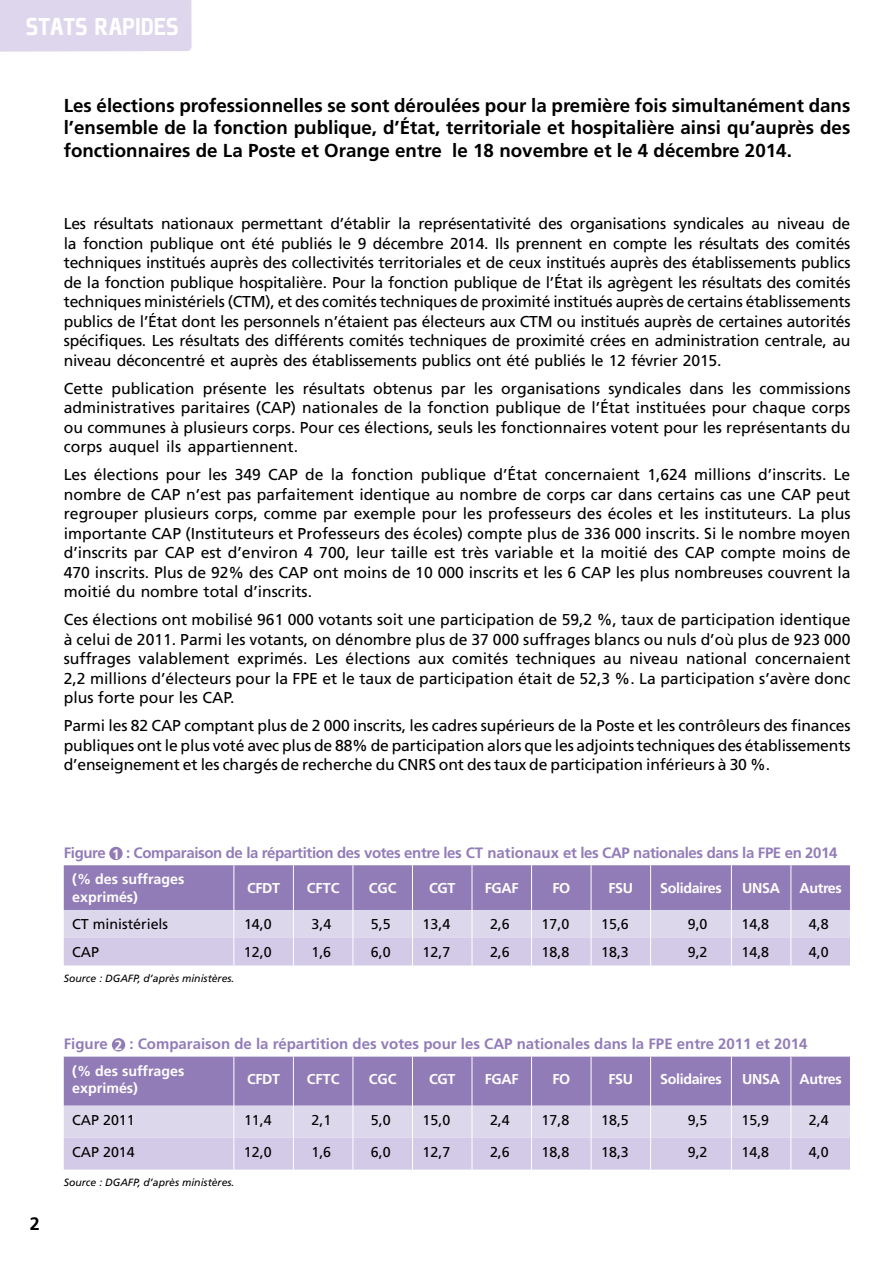
<style>
.page{position:relative;width:893px;height:1263px;background:#fff}
.page>*{position:absolute;margin:0;border:0;box-sizing:border-box;transform-origin:0 0}
.t1{font:900 27px "Plexes";color:#fff}
.t2{font:700 18.75px/22.5px "Frutiger LT Std";color:#000;text-align:justify}
.t3{font:700 18px "Frutiger LT Std";color:#000}
.t4{font:15.75px/19.5px "Frutiger LT Std";color:#000;text-align:justify}
.t5{font:700 15px "Frutiger LT Std";letter-spacing:-.025em;color:#927cb8}
.t6{font:700 15px "Frutiger LT Std";color:#927cb8}
.t7{font:14.25px "Frutiger LT Std";color:#000}
.t8{font:700 14.25px "Frutiger LT Std";letter-spacing:-.025em;color:#fff}
.t9{font:700 14.25px/17.1px "Frutiger LT Std";color:#fff}
.t10{font:italic 10.5px "Frutiger LT Std";color:#000}
.s1{font-size:13.5px;color:#fff}
</style>
<div class="page">
<div style="left:0;top:0;width:192px;height:52px;background:#ddd6ec"></div>
<div style="left:109px;top:847px;width:14px;height:13px;background:#927cb8;border-radius:50%"></div>
<svg style="left:64px;top:865px;width:787px;height:100px;background:#b9acd3"></svg>
<div style="left:112px;top:1038px;width:13px;height:13px;background:#927cb8;border-radius:50%"></div>
<svg style="left:64px;top:1057px;width:786px;height:112px;background:#b9acd4"></svg>
<hr style="left:233px;top:1057px;width:1px;height:49px;background:#fff">
<hr style="left:293px;top:1057px;width:1px;height:49px;background:#fff">
<hr style="left:353px;top:1057px;width:1px;height:49px;background:#fff">
<hr style="left:412px;top:1057px;width:1px;height:49px;background:#fff">
<hr style="left:472px;top:1057px;width:1px;height:49px;background:#fff">
<hr style="left:531px;top:1057px;width:1px;height:49px;background:#fff">
<hr style="left:591px;top:1057px;width:1px;height:49px;background:#fff">
<hr style="left:650px;top:1057px;width:1px;height:49px;background:#fff">
<hr style="left:731px;top:1057px;width:1px;height:49px;background:#fff">
<hr style="left:790px;top:1057px;width:1px;height:49px;background:#fff">
<hr style="left:353px;top:1106px;width:1px;height:32px;background:#fff">
<hr style="left:412px;top:1106px;width:1px;height:32px;background:#fff">
<hr style="left:472px;top:1106px;width:1px;height:32px;background:#fff">
<hr style="left:531px;top:1106px;width:1px;height:32px;background:#fff">
<hr style="left:591px;top:1106px;width:1px;height:32px;background:#fff">
<hr style="left:650px;top:1106px;width:1px;height:32px;background:#fff">
<hr style="left:731px;top:1106px;width:1px;height:32px;background:#fff">
<hr style="left:790px;top:1106px;width:1px;height:32px;background:#fff">
<hr style="left:353px;top:1138px;width:1px;height:31px;background:#fff">
<hr style="left:412px;top:1138px;width:1px;height:31px;background:#fff">
<hr style="left:472px;top:1138px;width:1px;height:31px;background:#fff">
<hr style="left:531px;top:1138px;width:1px;height:31px;background:#fff">
<hr style="left:591px;top:1138px;width:1px;height:31px;background:#fff">
<hr style="left:650px;top:1138px;width:1px;height:31px;background:#fff">
<hr style="left:731px;top:1138px;width:1px;height:31px;background:#fff">
<hr style="left:790px;top:1138px;width:1px;height:31px;background:#fff">
<hr style="left:233px;top:1106px;width:1px;height:32px;background:#fff">
<hr style="left:293px;top:1106px;width:1px;height:32px;background:#fff">
<hr style="left:233px;top:1138px;width:1px;height:31px;background:#fff">
<hr style="left:293px;top:1138px;width:1px;height:31px;background:#fff">
<h1 class="t1" style="left:26px;top:12px;width:154px">STATS RAPIDES</h1>
<p class="t2" style="left:64px;top:94px;width:788px">Les élections professionnelles se sont déroulées pour la première fois simultanément dans l’ensemble de la fonction publique, d’État, territoriale et hospitalière ainsi qu’auprès des fonctionnaires de La Poste et Orange entre le 18 novembre et le 4 décembre 2014.</p>
<p class="t4" style="left:64px;top:214px;width:788px">Les résultats nationaux permettant d’établir la représentativité des organisations syndicales au niveau de la fonction publique ont été publiés le 9 décembre 2014. Ils prennent en compte les résultats des comités techniques institués auprès des collectivités territoriales et de ceux institués auprès des établissements publics de la fonction publique hospitalière. Pour la fonction publique de l’État ils agrègent les résultats des comités techniques ministériels (CTM), et des comités techniques de proximité institués auprès de certains établissements publics de l’État dont les personnels n’étaient pas électeurs aux CTM ou institués auprès de certaines autorités spécifiques. Les résultats des différents comités techniques de proximité crées en administration centrale, au niveau déconcentré et auprès des établissements publics ont été publiés le 12 février 2015.</p>
<p class="t4" style="left:64px;top:378px;width:788px">Cette publication présente les résultats obtenus par les organisations syndicales dans les commissions administratives paritaires (CAP) nationales de la fonction publique de l’État instituées pour chaque corps ou communes à plusieurs corps. Pour ces élections, seuls les fonctionnaires votent pour les représentants du corps auquel ils appartiennent.</p>
<p class="t4" style="left:64px;top:465px;width:788px">Les élections pour les 349 CAP de la fonction publique d’État concernaient 1,624 millions d’inscrits. Le nombre de CAP n’est pas parfaitement identique au nombre de corps car dans certains cas une CAP peut regrouper plusieurs corps, comme par exemple pour les professeurs des écoles et les instituteurs. La plus importante CAP (Instituteurs et Professeurs des écoles) compte plus de 336 000 inscrits. Si le nombre moyen d’inscrits par CAP est d’environ 4 700, leur taille est très variable et la moitié des CAP compte moins de 470 inscrits. Plus de 92% des CAP ont moins de 10 000 inscrits et les 6 CAP les plus nombreuses couvrent la moitié du nombre total d’inscrits.</p>
<p class="t4" style="left:64px;top:610px;width:788px">Ces élections ont mobilisé 961 000 votants soit une participation de 59,2 %, taux de participation identique à celui de 2011. Parmi les votants, on dénombre plus de 37 000 suffrages blancs ou nuls d’où plus de 923 000 suffrages valablement exprimés. Les élections aux comités techniques au niveau national concernaient 2,2 millions d’électeurs pour la FPE et le taux de participation était de 52,3 %. La participation s’avère donc plus forte pour les CAP.</p>
<p class="t4" style="left:64px;top:716px;width:788px">Parmi les 82 CAP comptant plus de 2 000 inscrits, les cadres supérieurs de la Poste et les contrôleurs des finances publiques ont le plus voté avec plus de 88% de participation alors que les adjoints techniques des établissements d’enseignement et les chargés de recherche du CNRS ont des taux de participation inférieurs à 30 %.</p>
<p class="t5" style="left:64px;top:844px;width:775px">Figure <span class="s1">1</span> : Comparaison de la répartition des votes entre les CT nationaux et les CAP nationales dans la FPE en 2014</p>
<p class="t9" style="left:72px;top:871px;width:114px">(% des suffrages exprimés)</p>
<p class="t8" style="left:247px;top:880px;width:34px">CFDT</p>
<p class="t8" style="left:307px;top:880px;width:34px">CFTC</p>
<p class="t8" style="left:369px;top:880px;width:29px">CGC</p>
<p class="t8" style="left:429px;top:880px;width:28px">CGT</p>
<p class="t8" style="left:485px;top:880px;width:35px">FGAF</p>
<p class="t8" style="left:552px;top:880px;width:19px">FO</p>
<p class="t8" style="left:608px;top:880px;width:26px">FSU</p>
<p class="t8" style="left:660px;top:880px;width:63px">Solidaires</p>
<p class="t8" style="left:742px;top:880px;width:39px">UNSA</p>
<p class="t8" style="left:799px;top:880px;width:44px">Autres</p>
<p class="t7" style="left:72px;top:916px;width:97px">CT ministériels</p>
<p class="t7" style="left:244px;top:916px;width:29px">14,0</p>
<p class="t7" style="left:311px;top:916px;width:21px">3,4</p>
<p class="t7" style="left:371px;top:916px;width:21px">5,5</p>
<p class="t7" style="left:423px;top:916px;width:29px">13,4</p>
<p class="t7" style="left:490px;top:916px;width:21px">2,6</p>
<p class="t7" style="left:542px;top:916px;width:29px">17,0</p>
<p class="t7" style="left:601px;top:916px;width:29px">15,6</p>
<p class="t7" style="left:688px;top:916px;width:21px">9,0</p>
<p class="t7" style="left:741px;top:916px;width:29px">14,8</p>
<p class="t7" style="left:809px;top:916px;width:21px">4,8</p>
<p class="t7" style="left:72px;top:944px;width:28px">CAP</p>
<p class="t7" style="left:244px;top:944px;width:29px">12,0</p>
<p class="t7" style="left:311px;top:944px;width:21px">1,6</p>
<p class="t7" style="left:371px;top:944px;width:21px">6,0</p>
<p class="t7" style="left:423px;top:944px;width:29px">12,7</p>
<p class="t7" style="left:490px;top:944px;width:21px">2,6</p>
<p class="t7" style="left:542px;top:944px;width:29px">18,8</p>
<p class="t7" style="left:601px;top:944px;width:29px">18,3</p>
<p class="t7" style="left:688px;top:944px;width:21px">9,2</p>
<p class="t7" style="left:741px;top:944px;width:29px">14,8</p>
<p class="t7" style="left:809px;top:944px;width:21px">4,0</p>
<p class="t10" style="left:64px;top:972px;width:172px">Source : DGAFP, d’après ministères.</p>
<p class="t3" style="left:30px;top:1213px;width:12px">2</p>
<p class="t6" style="left:64px;top:1035px;width:745px">Figure <span class="s1">2</span> : Comparaison de la répartition des votes pour les CAP nationales dans la FPE entre 2011 et 2014</p>
<p class="t9" style="left:72px;top:1062px;width:114px">(% des suffrages exprimés)</p>
<p class="t8" style="left:247px;top:1071px;width:34px">CFDT</p>
<p class="t8" style="left:307px;top:1071px;width:34px">CFTC</p>
<p class="t8" style="left:369px;top:1071px;width:29px">CGC</p>
<p class="t8" style="left:429px;top:1071px;width:28px">CGT</p>
<p class="t8" style="left:485px;top:1071px;width:35px">FGAF</p>
<p class="t8" style="left:552px;top:1071px;width:19px">FO</p>
<p class="t8" style="left:608px;top:1071px;width:26px">FSU</p>
<p class="t8" style="left:660px;top:1071px;width:63px">Solidaires</p>
<p class="t8" style="left:742px;top:1071px;width:39px">UNSA</p>
<p class="t8" style="left:799px;top:1071px;width:44px">Autres</p>
<p class="t7" style="left:72px;top:1111px;width:64px">CAP 2011</p>
<p class="t7" style="left:244px;top:1111px;width:29px">11,4</p>
<p class="t7" style="left:311px;top:1111px;width:21px">2,1</p>
<p class="t7" style="left:371px;top:1111px;width:21px">5,0</p>
<p class="t7" style="left:423px;top:1111px;width:29px">15,0</p>
<p class="t7" style="left:490px;top:1111px;width:21px">2,4</p>
<p class="t7" style="left:542px;top:1111px;width:29px">17,8</p>
<p class="t7" style="left:601px;top:1111px;width:29px">18,5</p>
<p class="t7" style="left:688px;top:1111px;width:21px">9,5</p>
<p class="t7" style="left:741px;top:1111px;width:29px">15,9</p>
<p class="t7" style="left:809px;top:1111px;width:21px">2,4</p>
<p class="t7" style="left:72px;top:1143px;width:64px">CAP 2014</p>
<p class="t7" style="left:244px;top:1143px;width:29px">12,0</p>
<p class="t7" style="left:311px;top:1143px;width:21px">1,6</p>
<p class="t7" style="left:371px;top:1143px;width:21px">6,0</p>
<p class="t7" style="left:423px;top:1143px;width:29px">12,7</p>
<p class="t7" style="left:490px;top:1143px;width:21px">2,6</p>
<p class="t7" style="left:542px;top:1143px;width:29px">18,8</p>
<p class="t7" style="left:601px;top:1143px;width:29px">18,3</p>
<p class="t7" style="left:688px;top:1143px;width:21px">9,2</p>
<p class="t7" style="left:741px;top:1143px;width:29px">14,8</p>
<p class="t7" style="left:809px;top:1143px;width:21px">4,0</p>
<p class="t10" style="left:64px;top:1177px;width:172px">Source : DGAFP, d’après ministères.</p>
</div>
